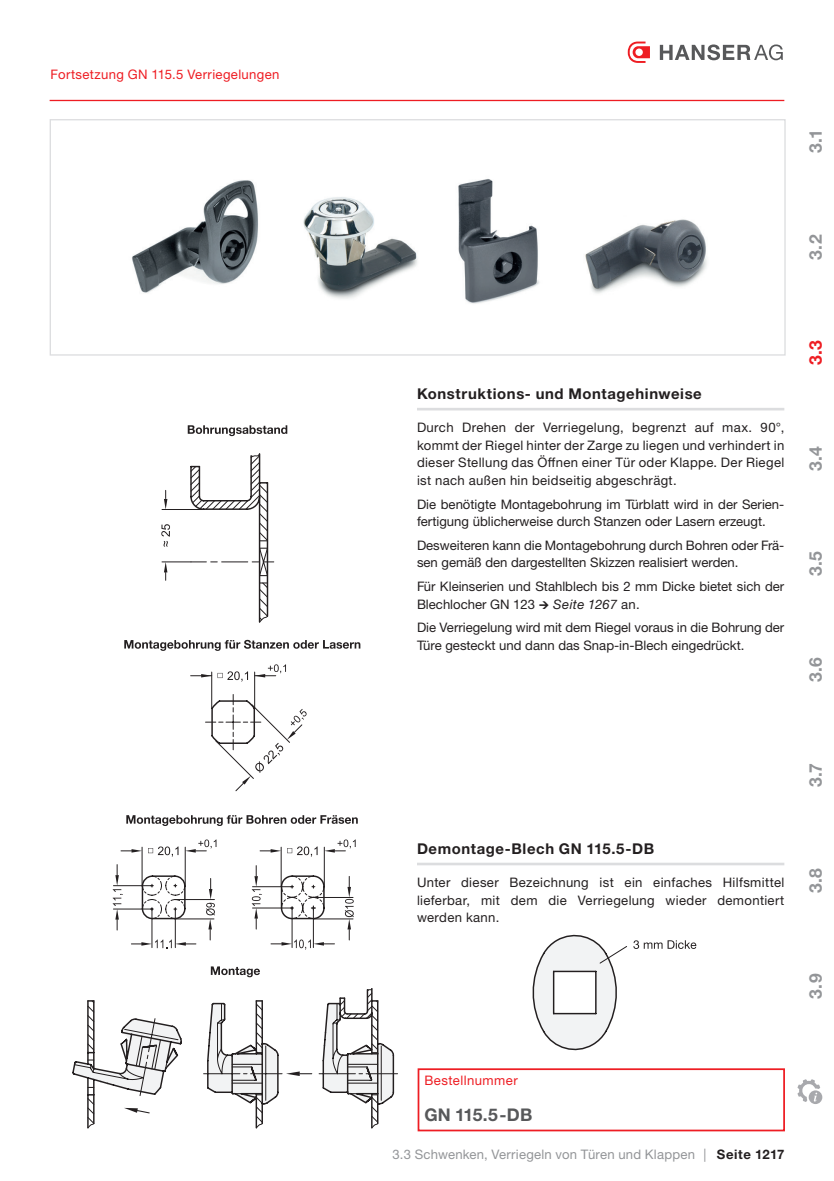
<style>
.page{position:relative;width:834px;height:1181px;background:#fff}
.page>*{position:absolute;margin:0;border:0;box-sizing:border-box;transform-origin:0 0}
.t1{font:700 17.5px "Helvetica Neue LT Pro";color:#939598}
.t2{font:700 17.5px "Helvetica Neue LTW1 G";letter-spacing:-.01em;color:#57585a}
.t3{font:700 17.5px "Helvetica Neue LT Pro";color:#ee1d23}
.t4{font:700 14.88px "Helvetica Neue LT Pro";letter-spacing:.04em;color:#231f20}
.t5{font:13.12px/17.5px "Helvetica Neue LTW1 G";color:#231f20}
.t6{font:13.12px "Helvetica Neue LTW1 G";letter-spacing:.03em;color:#ee1d23}
.t7{font:13.12px "Helvetica Neue LT Pro";letter-spacing:.015em;color:#939598}
.t8{font:700 13.12px "Helvetica Neue LTW1 G";letter-spacing:.04em;color:#231f20}
.s1{font-style:italic}
.s2{font-weight:400;color:#939598}
</style>
<div class="page">
<hr style="left:50px;top:100px;width:734px;height:1px;background:#ee1d23">
<svg style="left:797px;top:1079px;width:26px;height:25px"></svg>
<svg style="left:627px;top:42px;width:22px;height:21px"></svg>
<svg style="left:659px;top:44px;width:123px;height:16px"></svg>
<img style="left:132px;top:179px;width:575px;height:125px">
<div style="left:50px;top:119px;width:735px;height:237px;border:1px solid #dcdddf"></div>
<svg style="left:74px;top:1000px;width:324px;height:128px"></svg>
<svg style="left:87px;top:455px;width:291px;height:669px"></svg>
<svg style="left:211px;top:966px;width:49px;height:11px"></svg>
<svg style="left:188px;top:425px;width:99px;height:11px"></svg>
<svg style="left:124px;top:640px;width:236px;height:11px"></svg>
<svg style="left:126px;top:815px;width:232px;height:11px"></svg>
<hr style="left:417px;top:408px;width:367px;height:2px;background:#dcdddf">
<div style="left:417px;top:1068px;width:367px;height:63px;border:2px solid #ee1d23"></div>
<svg style="left:532px;top:934px;width:95px;height:117px"></svg>
<svg style="left:633px;top:940px;width:63px;height:9px"></svg>
<hr style="left:417px;top:862px;width:367px;height:3px;background:#dcdddf">
<p class="t6" style="left:50px;top:67px;width:230px">Fortsetzung GN 115.5 Verriegelungen</p>
<h1 class="t1" style="left:804px;top:153px;width:25px;rotate:-90deg">3.1</h1>
<h1 class="t1" style="left:804px;top:260px;width:27px;rotate:-90deg">3.2</h1>
<p class="t4" style="left:417px;top:384px;width:286px">Konstruktions- und Montagehinweise</p>
<p class="t5" style="left:417px;top:419px;width:369px;text-align:justify">Durch Drehen der Verriegelung, begrenzt auf max. 90°, kommt der Riegel hinter der Zarge zu liegen und verhindert in dieser Stellung das Öffnen einer Tür oder Klappe. Der Riegel ist nach außen hin beidseitig abgeschrägt.</p>
<p class="t5" style="left:417px;top:495px;width:369px">Die benötigte Montagebohrung im Türblatt wird in der Serien&shy;fertigung üblicherweise durch Stanzen oder Lasern erzeugt.</p>
<p class="t5" style="left:417px;top:536px;width:369px">Desweiteren kann die Montagebohrung durch Bohren oder Frä&shy;sen gemäß den dargestellten Skizzen realisiert werden.</p>
<p class="t5" style="left:417px;top:577px;width:369px">Für Kleinserien und Stahlblech bis 2 mm Dicke bietet sich der<br>Blechlocher GN 123 <span class="s1">→ Seite 1267</span> an.</p>
<p class="t5" style="left:417px;top:619px;width:369px">Die Verriegelung wird mit dem Riegel voraus in die Bohrung der<br>Türe gesteckt und dann das Snap-in-Blech eingedrückt.</p>
<h1 class="t3" style="left:804px;top:365px;width:27px;rotate:-90deg">3.3</h1>
<h1 class="t1" style="left:804px;top:471px;width:26px;rotate:-90deg">3.4</h1>
<h1 class="t1" style="left:804px;top:576px;width:27px;rotate:-90deg">3.5</h1>
<h1 class="t1" style="left:804px;top:682px;width:26px;rotate:-90deg">3.6</h1>
<p class="t4" style="left:417px;top:839px;width:239px">Demontage-Blech GN 115.5-DB</p>
<p class="t5" style="left:417px;top:873px;width:369px;text-align:justify">Unter dieser Bezeichnung ist ein einfaches Hilfsmittel lieferbar, mit dem die Verriegelung wieder demontiert werden kann.</p>
<h1 class="t1" style="left:804px;top:787px;width:26px;rotate:-90deg">3.7</h1>
<h1 class="t1" style="left:804px;top:893px;width:27px;rotate:-90deg">3.8</h1>
<h1 class="t1" style="left:804px;top:998px;width:27px;rotate:-90deg">3.9</h1>
<p class="t6" style="left:424px;top:1072px;width:95px">Bestellnummer</p>
<h1 class="t2" style="left:424px;top:1104px;width:110px">GN 115.5-DB</h1>
<p class="t7" style="left:392px;top:1147px;width:304px">3.3 Schwenken, Verriegeln von Türen und Klappen</p>
<p class="t8" style="left:703px;top:1146px;width:82px"><span class="s2">|</span> Seite 1217</p>
</div>
